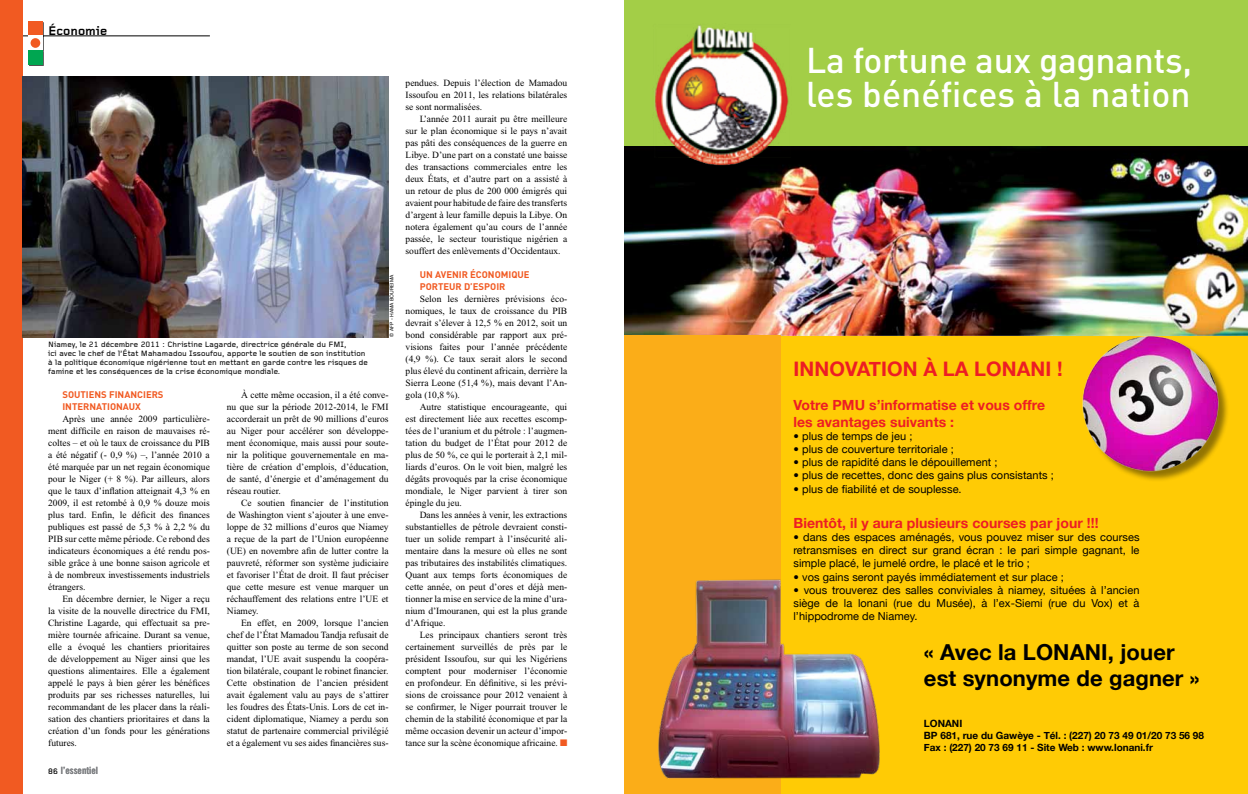
<style>
.page{position:relative;width:1248px;height:794px;background:#fff}
.page>*{position:absolute;margin:0;border:0;box-sizing:border-box;transform-origin:0 0}
.t1{font:500 35.4px/34.3px "DIN";letter-spacing:-.01em;color:#fff}
.t2{font:700 22px/26.4px "Helvetica Neue";letter-spacing:.005em;color:#000}
.t3{font:700 20px "Helvetica Neue";letter-spacing:.005em;color:#ed1d24}
.t4{font:700 14px/16.8px "Helvetica Neue";letter-spacing:.005em;color:#ed1d24}
.t5{font:700 13px "Foundry Gridnik";color:#000}
.t6{font:11px/13.2px "Helvetica Neue";letter-spacing:.005em;color:#000;text-align:justify}
.t7{font:700 10px/12px "Helvetica Neue";color:#000}
.t8{font:10px "Trade Gothic Bold Cond Twenty";color:#808285}
.t9{font:9.5px/12px "Times New Roman";color:#000;text-align:justify}
.t10{font:700 9.5px/12px "DIN";color:#f15a22}
.t11{font:500 8px/9px "Foundry Gridnik";color:#000}
.t12{font:5px "Helvetica Neue";letter-spacing:.005em;color:#000}
.s1{font-family:"Foundry Gridnik";font-size:8px;color:#000}
.s2{color:#f15a22}
</style>
<div class="page">
<hr style="left:0;top:36px;width:210px;height:1px;background:#000">
<div style="left:29px;top:23px;width:15px;height:14px;background:#000;opacity:.75"></div>
<div style="left:28px;top:22px;width:15px;height:14px;background:#f15a22"></div>
<div style="left:29px;top:37px;width:15px;height:14px;background:#666"></div>
<svg style="left:28px;top:36px;width:15px;height:14px"></svg>
<div style="left:29px;top:51px;width:15px;height:14px;background:#000;opacity:.75"></div>
<div style="left:28px;top:50px;width:15px;height:14px;background:#00a651"></div>
<div style="left:0;top:0;width:23px;height:794px;background:#f15a22"></div>
<div style="left:31px;top:38px;width:9px;height:10px;background:#f15a22;border-radius:50%"></div>
<img style="left:23px;top:77px;width:365px;height:260px">
<div style="left:609px;top:295px;width:638px;height:499px;background:#ffcb05"></div>
<img style="left:624px;top:146px;width:623px;height:189px">
<div style="left:1084px;top:337px;width:145px;height:145px;background:#000;opacity:.43"></div>
<img style="left:1079px;top:322px;width:145px;height:159px">
<div style="left:609px;top:0;width:638px;height:146px;background:#a3ce47"></div>
<img style="left:652px;top:25px;width:147px;height:143px">
<div style="left:610px;top:335px;width:170px;height:459px;background:#fbad18"></div>
<img style="left:658px;top:578px;width:222px;height:200px">
<div style="left:579px;top:0;width:45px;height:794px;background:#fff"></div>
<h3 class="t5" style="left:48px;top:23px;width:60px">Économie</h3>
<p class="t11" style="left:48px;top:340px;width:321px">Niamey, le 21 décembre 2011 : Christine Lagarde, directrice générale du FMI,<br>ici avec le chef de l’État Mahamadou Issoufou, apporte le soutien de son institution à la politique économique nigérienne tout en mettant en garde contre les risques de famine et les conséquences de la crise économique mondiale.</p>
<p class="t12" style="left:388px;top:336px;width:64px;rotate:-90deg">© AFP - HAMA BOUREIMA</p>
<p class="t10" style="left:62px;top:388px;width:103px">SOUTIENS FINANCIERS<br>INTERNATIONAUX</p>
<p class="t9" style="left:48px;top:413px;width:163px;text-indent:14px">Après une année 2009 particulière&shy;ment difficile en raison de mauvaises ré&shy;coltes – et où le taux de croissance du PIB a été négatif (- 0,9 %) –, l’année 2010 a été marquée par un net regain économique pour le Niger (+ 8 %). Par ailleurs, alors que le taux d’inflation atteignait 4,3 % en 2009, il est retombé à 0,9 % douze mois plus tard. Enfin, le déficit des finances publiques est passé de 5,3 % à 2,2 % du PIB sur cette même période. Ce rebond des indicateurs économiques a été rendu pos&shy;sible grâce à une bonne saison agricole et à de nombreux investissements industriels étrangers.</p>
<p class="t9" style="left:48px;top:593px;width:163px;text-indent:14px">En décembre dernier, le Niger a reçu la visite de la nouvelle directrice du FMI, Christine Lagarde, qui effectuait sa pre&shy;mière tournée africaine. Durant sa venue, elle a évoqué les chantiers prioritaires de développement au Niger ainsi que les questions alimentaires. Elle a également appelé le pays à bien gérer les bénéfices produits par ses richesses naturelles, lui recommandant de les placer dans la réali&shy;sation des chantiers prioritaires et dans la création d’un fonds pour les générations futures.</p>
<p class="t8" style="left:48px;top:764px;width:51px"><span class="s1">86</span> l’essentiel</p>
<p class="t9" style="left:227px;top:389px;width:163px;text-indent:14px">À cette même occasion, il a été conve&shy;nu que sur la période 2012-2014, le FMI accorderait un prêt de 90 millions d’euros au Niger pour accélérer son développe&shy;ment économique, mais aussi pour soute&shy;nir la politique gouvernementale en ma&shy;tière de création d’emplois, d’éducation, de santé, d’énergie et d’aménagement du réseau routier.</p>
<p class="t9" style="left:227px;top:496px;width:163px;text-indent:14px">Ce soutien financier de l’institution de Washington vient s’ajouter à une enve&shy;loppe de 32 millions d’euros que Niamey a reçue de la part de l’Union européenne (UE) en novembre afin de lutter contre la pauvreté, réformer son système judiciaire et favoriser l’État de droit. Il faut préciser que cette mesure est venue marquer un réchauffement des relations entre l’UE et Niamey.</p>
<p class="t9" style="left:227px;top:616px;width:163px;text-indent:14px">En effet, en 2009, lorsque l’ancien chef de l’État Mamadou Tandja refusait de quitter son poste au terme de son second mandat, l’UE avait suspendu la coopéra&shy;tion bilatérale, coupant le robinet financier.<br>Cette obstination de l’ancien président avait également valu au pays de s’attirer les foudres des États-Unis. Lors de cet in&shy;cident diplomatique, Niamey a perdu son statut de partenaire commercial privilégié et a également vu ses aides financières sus-</p>
<p class="t9" style="left:405px;top:76px;width:163px">pendues. Depuis l’élection de Mamadou Issoufou en 2011, les relations bilatérales se sont normalisées.</p>
<p class="t9" style="left:405px;top:112px;width:163px;text-indent:14px">L’année 2011 aurait pu être meilleure sur le plan économique si le pays n’avait pas pâti des conséquences de la guerre en Libye. D’une part on a constaté une baisse des transactions commerciales entre les deux États, et d’autre part on a assisté à un retour de plus de 200 000 émigrés qui avaient pour habitude de faire des transferts d’argent à leur famille depuis la Libye. On notera également qu’au cours de l’année passée, le secteur touristique nigérien a souffert des enlèvements d’Occidentaux.</p>
<p class="t10" style="left:420px;top:268px;width:111px">UN AVENIR ÉCONOMIQUE<br>PORTEUR D’ESPOIR</p>
<p class="t9" style="left:405px;top:292px;width:163px;text-indent:14px">Selon les dernières prévisions éco&shy;nomiques, le taux de croissance du PIB devrait s’élever à 12,5 % en 2012, soit un bond considérable par rapport aux pré&shy;visions faites pour l’année précédente (4,9 %). Ce taux serait alors le second plus élevé du continent africain, derrière la Sierra Leone (51,4 %), mais devant l’An&shy;gola (10,8 %).</p>
<p class="t9" style="left:405px;top:400px;width:163px;text-indent:14px">Autre statistique encourageante, qui est directement liée aux recettes escomp&shy;tées de l’uranium et du pétrole : l’augmen&shy;tation du budget de l’État pour 2012 de plus de 50 %, ce qui le porterait à 2,1 mil&shy;liards d’euros. On le voit bien, malgré les dégâts provoqués par la crise économique mondiale, le Niger parvient à tirer son épingle du jeu.</p>
<p class="t9" style="left:405px;top:508px;width:163px;text-indent:14px">Dans les années à venir, les extractions substantielles de pétrole devraient consti&shy;tuer un solide rempart à l’insécurité ali&shy;mentaire dans la mesure où elles ne sont pas tributaires des instabilités climatiques.<br>Quant aux temps forts économiques de cette année, on peut d’ores et déjà men&shy;tionner la mise en service de la mine d’ura&shy;nium d’Imouranen, qui est la plus grande d’Afrique.</p>
<p class="t9" style="left:405px;top:628px;width:163px;text-indent:14px">Les principaux chantiers seront très certainement surveillés de près par le président Issoufou, sur qui les Nigériens comptent pour moderniser l’économie en profondeur. En définitive, si les prévi&shy;sions de croissance pour 2012 venaient à se confirmer, le Niger pourrait trouver le chemin de la stabilité économique et par la même occasion devenir un acteur d’impor&shy;tance sur la scène économique africaine. <span class="s2">■</span></p>
<h1 class="t1" style="left:806px;top:42px;width:387px">La fortune aux gagnants, les bénéfices à la nation</h1>
<h3 class="t3" style="left:793px;top:357px;width:271px">INNOVATION À LA LONANI !</h3>
<h3 class="t4" style="left:793px;top:396px;width:253px">Votre PMU s’informatise et vous offre les avantages suivants :</h3>
<p class="t6" style="left:793px;top:429px;width:120px">• plus de temps de jeu ;</p>
<p class="t6" style="left:793px;top:442px;width:162px">• plus de couverture territoriale ;</p>
<p class="t6" style="left:793px;top:455px;width:205px">• plus de rapidité dans le dépouillement ;</p>
<p class="t6" style="left:793px;top:469px;width:262px">• plus de recettes, donc des gains plus consistants ;</p>
<p class="t6" style="left:793px;top:482px;width:170px">• plus de fiabilité et de souplesse.</p>
<h3 class="t4" style="left:793px;top:514px;width:307px">Bientôt, il y aura plusieurs courses par jour !!!</h3>
<p class="t6" style="left:793px;top:530px;width:347px">• dans des espaces aménagés, vous pouvez miser sur des courses retransmises en direct sur grand écran : le pari simple gagnant, le simple placé, le jumelé ordre, le placé et le trio ;</p>
<p class="t6" style="left:793px;top:570px;width:272px">• vos gains seront payés immédiatement et sur place ;</p>
<p class="t6" style="left:793px;top:583px;width:347px">• vous trouverez des salles conviviales à niamey, situées à l’ancien siège de la lonani (rue du Musée), à l’ex-Siemi (rue du Vox) et à l’hippodrome de Niamey.</p>
<h2 class="t2" style="left:923px;top:638px;width:114px">« Avec la lonani</h2>
<h2 class="t2" style="left:923px;top:638px;width:277px;text-indent:184px">, jouer est synonyme de gagner »</h2>
<p class="t7" style="left:923px;top:717px;width:281px">lonani<br>BP 681, rue du Gawèye - Tél. : (227) 20 73 49 01/20 73 56 98<br>Fax : (227) 20 73 69 11 - Site Web : www.lonani.fr</p>
</div>
